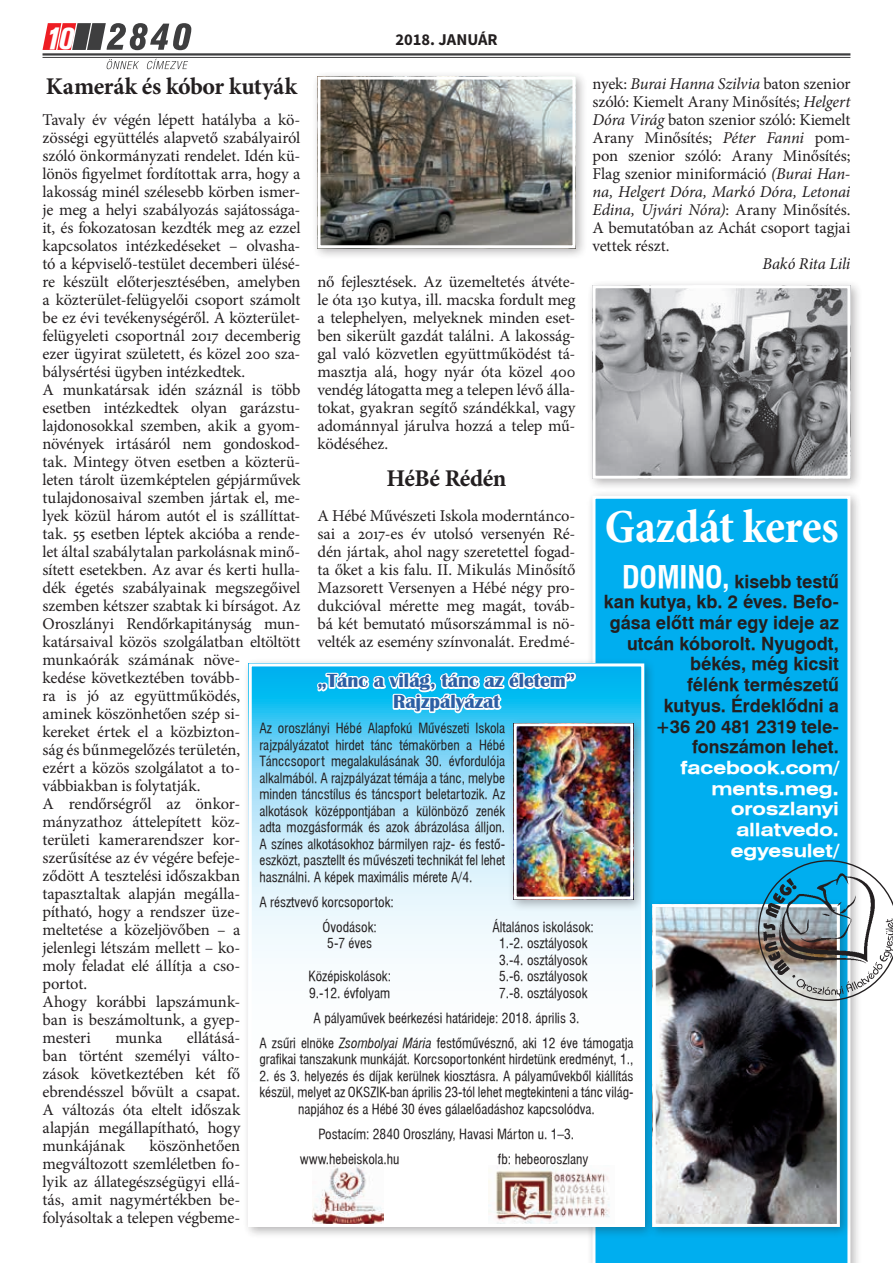
<style>
.page{position:relative;width:893px;height:1263px;background:#fff}
.page>*{position:absolute;margin:0;border:0;box-sizing:border-box;transform-origin:0 0}
.t1{font:700 condensed 48px "Minion Pro";letter-spacing:-.01em;color:#fff}
.t2{font:italic 700 30px "Akzidenz Grotesk Cn X PFL";color:#fff}
.t3{font:700 24px "Minion Pro";letter-spacing:-.015em;color:#231f20}
.t4{font:700 19.5px/21px "Britannic";color:#2c5fa4;text-align:center}
.t5{font:700 18px/20.7px "Swiss 721 PFL";color:#231f20;text-align:right}
.t6{font:700 18px/20.7px "Swiss 721 Ex PFL";letter-spacing:-.005em;color:#fff;text-align:right}
.t7{font:16.5px/18px "Minion Pro";letter-spacing:-.01em;color:#231f20;text-align:justify}
.t8{font:italic 16.5px "Minion Pro";letter-spacing:-.01em;color:#231f20}
.t9{font:700 16.5px "Source Sans Pro";color:#231f20}
.t10{font:13.5px/16.5px "Swiss 721 Cn PFL";color:#231f20}
.s1{font-style:italic}
.s2{font-family:"Swiss 721 Cn PFL";font-size:30px;color:#fff}
</style>
<div class="page">
<div style="left:586px;top:489px;width:276px;height:774px;background:#231f20;opacity:.33"></div>
<div style="left:592px;top:496px;width:258px;height:767px;background:#00aeef"></div>
<div style="left:243px;top:657px;width:413px;height:582px;background:#231f20;opacity:.33"></div>
<svg style="left:253px;top:667px;width:387px;height:556px"></svg>
<img style="left:489px;top:1165px;width:125px;height:58px">
<img style="left:312px;top:1165px;width:71px;height:58px">
<div style="left:508px;top:717px;width:136px;height:195px;background:#231f20;opacity:.33"></div>
<img style="left:518px;top:727px;width:111px;height:168px">
<div style="left:514px;top:723px;width:119px;height:176px;border:3px solid #fff"></div>
<svg style="left:316px;top:669px;width:261px;height:46px"></svg>
<div style="left:249px;top:663px;width:395px;height:564px;border:3px solid #fff"></div>
<div style="left:312px;top:71px;width:275px;height:190px;background:#231f20;opacity:.33"></div>
<img style="left:321px;top:81px;width:250px;height:163px">
<div style="left:317px;top:77px;width:258px;height:171px;border:3px solid #fff"></div>
<div style="left:647px;top:898px;width:205px;height:341px;background:#231f20;opacity:.33"></div>
<img style="left:657px;top:908px;width:179px;height:315px">
<div style="left:653px;top:904px;width:187px;height:323px;border:3px solid #fff"></div>
<svg style="left:758px;top:860px;width:135px;height:141px"></svg>
<svg style="left:43px;top:23px;width:148px;height:27px"></svg>
<svg style="left:107px;top:59px;width:32px;height:10px"></svg>
<svg style="left:147px;top:59px;width:41px;height:10px"></svg>
<hr style="left:43px;top:53px;width:807px;height:3px;background:#3e3e3f">
<hr style="left:43px;top:57px;width:807px;height:1px;background:#3e3e3f">
<div style="left:586px;top:279px;width:276px;height:212px;background:#231f20;opacity:.33"></div>
<img style="left:596px;top:289px;width:250px;height:186px">
<div style="left:592px;top:285px;width:258px;height:194px;border:3px solid #fff"></div>
<h2 class="t2" style="left:44px;top:20px;width:31px">10</h2>
<p class="t9" style="left:395px;top:29px;width:104px">2018. JANUÁR</p>
<h3 class="t3" style="left:46px;top:69px;width:253px">Kamerák és kóbor kutyák</h3>
<p class="t7" style="left:43px;top:110px;width:259px;text-align:left">Tavaly év végén lépett hatályba a kö&shy;zösségi együttélés alapvető szabályairól szóló önkormányzati rendelet. Idén kü&shy;lönös figyelmet fordítottak arra, hogy a lakosság minél szélesebb körben ismer&shy;je meg a helyi szabályozás sajátossága&shy;it, és fokozatosan kezdték meg az ezzel kapcsolatos intézkedéseket – olvasha&shy;tó a képviselő-testület decemberi ülésé&shy;re készült előterjesztésében, amelyben a közterület-felügyelői csoport számolt be ez évi tevékenységéről. A közterület&shy;felügyeleti csoportnál 2017 decemberig ezer ügyirat született, és közel 200 sza&shy;bálysértési ügyben intézkedtek.<br>A munkatársak idén száznál is több esetben intézkedtek olyan garázstu&shy;lajdonosokkal szemben, akik a gyom&shy;növények irtásáról nem gondoskod&shy;tak. Mintegy ötven esetben a közterü&shy;leten tárolt üzemképtelen gépjárművek tulajdonosaival szemben jártak el, me&shy;lyek közül három autót el is szállíttat&shy;tak. 55 esetben léptek akcióba a rende&shy;let által szabálytalan parkolásnak minő&shy;sített esetekben. Az avar és kerti hulla&shy;dék égetés szabályainak megszegőivel szemben kétszer szabtak ki bírságot. Az Oroszlányi Rendőrkapitányság mun&shy;katársaival közös szolgálatban eltöltött munkaórák számának növe-<br>kedése következtében tovább-<br>ra is jó az együttműködés,<br>aminek köszönhetően szép si-<br>kereket értek el a közbizton-<br>ság és bűnmegelőzés területén,<br>ezért a közös szolgálatot a to&shy;vábbiakban is folytatják.<br>A rendőrségről az önkor&shy;mányzathoz áttelepített köz-<br>területi kamerarendszer kor&shy;szerűsítése az év végére befeje-<br>ződött A tesztelési időszakban tapasztaltak alapján megálla-<br>pítható, hogy a rendszer üze&shy;meltetése a közeljövőben – a<br>jelenlegi létszám mellett – ko-<br>moly feladat elé állítja a cso-<br>portot.<br>Ahogy korábbi lapszámunk-<br>ban is beszámoltunk, a gyep-<br>mesteri</p>
<p class="t7" style="left:592px;top:74px;width:260px">nyek: <span class="s1">Burai Hanna Szilvia</span> baton szenior szóló: Kiemelt Arany Minősítés; <span class="s1">Helgert Dóra Virág</span> baton szenior szóló: Kiemelt Arany Minősítés; <span class="s1">Péter Fanni</span> pom&shy;pon szenior szóló: Arany Minősítés; Flag szenior miniformáció <span class="s1">(Burai Han&shy;na, Helgert Dóra, Markó Dóra, Letonai Edina, Ujvári Nóra)</span>: Arany Minősítés.<br>A bemutatóban az Achát csoport tagjai vettek részt.</p>
<p class="t8" style="left:763px;top:252px;width:89px">Bakó Rita Lili</p>
<p class="t7" style="left:317px;top:272px;width:259px">nő fejlesztések. Az üzemeltetés átvéte&shy;le óta 130 kutya, ill. macska fordult meg a telephelyen, melyeknek minden eset&shy;ben sikerült gazdát találni. A lakosság&shy;gal való közvetlen együttműködést tá&shy;masztja alá, hogy nyár óta közel 400 vendég látogatta meg a telepen lévő álla&shy;tokat, gyakran segítő szándékkal, vagy adománnyal járulva hozzá a telep mű&shy;ködéséhez.</p>
<h3 class="t3" style="left:386px;top:461px;width:122px">HéBé Rédén</h3>
<p class="t7" style="left:317px;top:506px;width:259px">A Hébé Művészeti Iskola moderntánco&shy;sai a 2017-es év utolsó versenyén Ré&shy;dén jártak, ahol nagy szeretettel fogad&shy;ta őket a kis falu. II. Mikulás Minősítő Mazsorett Versenyen a Hébé négy pro&shy;dukcióval mérette meg magát, továb&shy;bá két bemutató műsorszámmal is nö&shy;velték az esemény színvonalát. Eredmé-</p>
<h1 class="t1" style="left:605px;top:494px;width:236px">Gazdát keres</h1>
<p class="t5" style="left:604px;top:571px;width:236px"><span class="s2">DOMINO,</span> kisebb testű kan kutya, kb. 2 éves. Befo&shy;gása előtt már egy ideje az utcán kóborolt. Nyugodt, békés, még kicsit<br>félénk természetű<br>kutyus. Érdeklődni a<br>+36 20 481 2319 tele&shy;fonszámon lehet.</p>
<p class="t6" style="left:680px;top:757px;width:160px">facebook.com/ ments.meg. oroszlanyi allatvedo. egyesulet/</p>
<p class="t4" style="left:318px;top:670px;width:259px">„Tánc a világ, tánc az életem”<br>Rajzpályázat</p>
<p class="t10" style="left:259px;top:720px;width:247px;text-align:justify">Az oroszlányi Hébé Alapfokú Művészeti Iskola rajzpályázatot hirdet tánc témakörben a Hébé Tánccsoport megalakulásának 30. évfordulója alkalmából. A rajzpályázat témája a tánc, melybe minden táncstílus és táncsport beletartozik. Az alkotások középpontjában a különböző zenék adta mozgásformák és azok ábrázolása álljon.<br>A színes alkotásokhoz bármilyen rajz- és festő&shy;eszközt, pasztellt és művészeti technikát fel lehet használni. A képek maximális mérete A/4.</p>
<p class="t10" style="left:323px;top:889px;width:73px;line-height:25px;text-indent:-63px">A résztvevő korcsoportok:<br>Óvodások:</p>
<p class="t10" style="left:327px;top:935px;width:46px">5-7 éves</p>
<p class="t10" style="left:308px;top:968px;width:84px">Középiskolások:<br>9.-12. évfolyam</p>
<p class="t10" style="left:492px;top:919px;width:103px;text-align:center">Általános iskolások:<br>1.-2. osztályosok<br>3.-4. osztályosok<br>5.-6. osztályosok<br>7.-8. osztályosok</p>
<p class="t10" style="left:259px;top:1005px;width:376px;line-height:25px;text-align:center">A pályaművek beérkezési határideje: 2018. április 3.<br>A zsűri elnöke <span class="s1">Zsombolyai Mária</span> festőművésznő, aki 12 éve támogatja</p>
<p class="t10" style="left:259px;top:1051px;width:376px">grafikai tanszakunk munkáját. Korcsoportonként hirdetünk eredményt, 1.,</p>
<p class="t10" style="left:259px;top:1068px;width:376px;text-align:center">2. és 3. helyezés és díjak kerülnek kiosztásra. A pályaművekből kiállítás készül, melyet az OKSZIK-ban április 23-tól lehet megtekinteni a tánc világ&shy;napjához és a Hébé 30 éves gálaelőadáshoz kapcsolódva.</p>
<p class="t10" style="left:300px;top:1121px;width:276px;line-height:25px;text-indent:19px">Postacím: 2840 Oroszlány, Havasi Márton u. 1–3. www.hebeiskola.hu</p>
<p class="t7" style="left:43px;top:1028px;width:199px;text-indent:144px">ellátásá&shy;ban történt személyi válto&shy;zások következtében két fő ebrendésszel bővült a csapat.<br>A változás óta eltelt időszak alapján megállapítható, hogy munkájának</p>
<p class="t7" style="left:116px;top:1028px;width:48px">munka</p>
<p class="t7" style="left:43px;top:1136px;width:199px;text-indent:107px">köszönhetően megváltozott szemléletben fo&shy;lyik az állategészségügyi ellá&shy;tás, amit nagymértékben be&shy;folyásoltak a telepen végbeme-</p>
<p class="t10" style="left:498px;top:1151px;width:92px">fb: hebeoroszlany</p>
</div>
